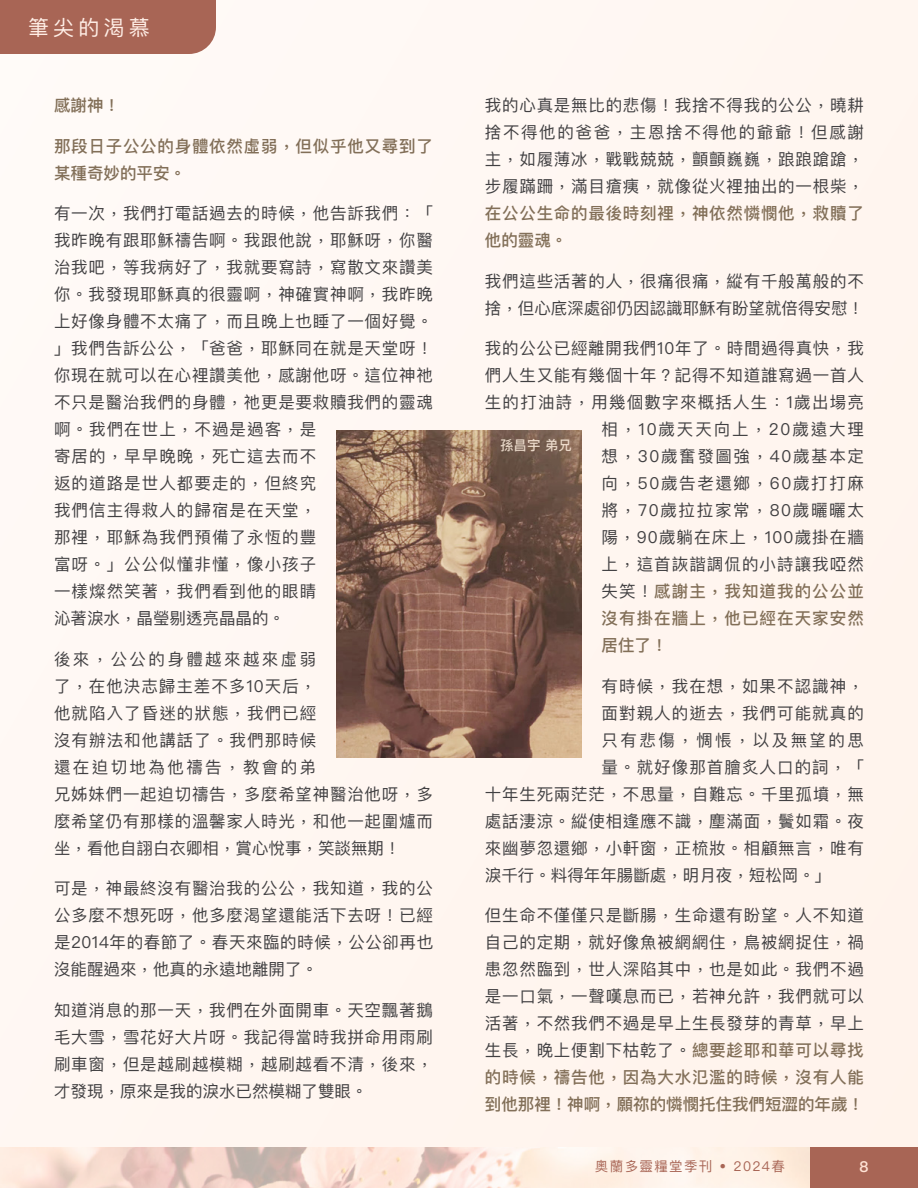
<style>
.page{position:relative;width:918px;height:1188px;background:#fff}
.page>*{position:absolute;margin:0;border:0;box-sizing:border-box;transform-origin:0 0}
.t1{font:21px "Ping Fang HK";letter-spacing:.2em;color:#ffeee6}
.t2{font:16.5px/27px "Ping Fang HK";letter-spacing:.045em;color:#414042;text-align:justify}
.t3{font:16.5px/27px "Ping Fang HK";color:#414042}
.t4{font:500 16.5px/27px "Ping Fang HK";letter-spacing:.045em;color:#826f58}
.t5{font:16.5px "Ping Fang HK";letter-spacing:.065em;color:#414042}
.t6{font:16.5px "Ping Fang HK";letter-spacing:.1em;color:#414042}
.t7{font:500 16.5px "Ping Fang HK";letter-spacing:.065em;color:#826f58}
.t8{font:16.5px "Ping Fang HK";letter-spacing:.075em;color:#414042}
.t9{font:16.5px "Ping Fang HK";letter-spacing:.07em;color:#414042}
.t10{font:16.5px "Ping Fang HK";letter-spacing:.115em;color:#414042}
.t11{font:16.5px "Ping Fang HK";letter-spacing:.105em;color:#414042}
.t12{font:16.5px "Ping Fang HK";letter-spacing:.145em;color:#414042}
.t13{font:600 15px "Ping Fang HK";color:#ffe2d4}
.t14{font:13.5px "Ping Fang SC";letter-spacing:.1em;color:#a86555}
.t15{font:500 13.5px "Ping Fang HK";color:#ffefdf}
.s1{font-weight:400;color:#414042}
.s2{font-weight:500;color:#826f58}
</style>
<div class="page">
<div style="left:0;top:0;width:918px;height:1148px;background:#fff7f1"></div>
<img style="left:0;top:1148px;width:810px;height:40px">
<div style="left:810px;top:1148px;width:108px;height:40px;background:#a86555"></div>
<div style="left:0;top:0;width:216px;height:54px;background:#a86555"></div>
<img style="left:337px;top:431px;width:244px;height:326px">
<p class="t1" style="left:28px;top:14px;width:123px">筆尖的渴慕</p>
<p class="t4" style="left:54px;top:92px;width:67px">感謝神！</p>
<p class="t4" style="left:54px;top:132px;width:380px">那段日子公公的身體依然虛弱，但似乎他又尋到了某種奇妙的平安。</p>
<p class="t2" style="left:54px;top:200px;width:380px;text-align:left">有一次，我們打電話過去的時候，他告訴我們：「我昨晚有跟耶穌禱告啊。我跟他說，耶穌呀，你醫治我吧，等我病好了，我就要寫詩，寫散文來讚美你。我發現耶穌真的很靈啊，神確實神啊，我昨晚上好像身體不太痛了，而且晚上也睡了一個好覺。」我們告訴公公，「爸爸，耶穌同在就是天堂呀！你現在就可以在心裡讚美他，感謝他呀。這位神祂不只是醫治我們的身體，祂更是要救贖我們的靈魂啊。我們在世上，不過是過客，是<br>寄居的，早早晚晚，死亡這去而不<br>返的道路是世人都要走的，但終究<br>我們信主得救人的歸宿是在天堂，<br>那裡，耶穌為我們預備了永恆的豐<br>富呀。」公公似懂非懂，像小孩子<br>一樣燦然笑著，我們看到他的眼睛<br>沁著淚水，晶瑩剔透亮晶晶的。</p>
<p class="t2" style="left:54px;top:645px;width:380px;text-align:left">後來，公公的身體越來越來虛弱<br>了，在他決志歸主差不多10天后，<br>他就陷入了昏迷的狀態，我們已經<br>沒有辦法和他講話了。我們那時候<br>還在迫切地為他禱告，教會的弟<br>兄姊妹們一起迫切禱告，多麼希望神醫治他呀，多麼希望仍有那樣的溫馨家人時光，和他一起圍爐而坐，看他自詡白衣卿相，賞心悅事，笑談無期！</p>
<p class="t2" style="left:54px;top:875px;width:381px">可是，神最終沒有醫治我的公公，我知道，我的公公多麼不想死呀，他多麼渴望還能活下去呀！已經是2014年的春節了。春天來臨的時候，公公卻再也沒能醒過來，他真的永遠地離開了。</p>
<p class="t2" style="left:54px;top:996px;width:380px">知道消息的那一天，我們在外面開車。天空飄著鵝毛大雪，雪花好大片呀。我記得當時我拼命用雨刷刷車窗，但是越刷越模糊，越刷越看不清，後來，才發現，原來是我的淚水已然模糊了雙眼。</p>
<p class="t2" style="left:485px;top:92px;width:381px">我的心真是無比的悲傷！我捨不得我的公公，曉耕捨不得他的爸爸，主恩捨不得他的爺爺！但感謝主，如履薄冰，戰戰兢兢，顫顫巍巍，踉踉蹌蹌，步履蹣跚，滿目瘡痍，就像從火裡抽出的一根柴，</p>
<p class="t4" style="left:485px;top:200px;width:380px">在公公生命的最後時刻裡，神依然憐憫他，救贖了他的靈魂。</p>
<p class="t3" style="left:485px;top:267px;width:381px">我們這些活著的人，很痛很痛，縱有千般萬般的不捨，但心底深處卻仍因認識耶穌有盼望就倍得安慰！</p>
<p class="t2" style="left:485px;top:335px;width:380px">我的公公已經離開我們10年了。時間過得真快，我</p>
<p class="t2" style="left:485px;top:362px;width:380px">們人生又能有幾個十年？記得不知道誰寫過一首人</p>
<p class="t8" style="left:485px;top:392px;width:381px">生的打油詩，用幾個數字來概括人生：1歲出場亮</p>
<p class="t10" style="left:602px;top:419px;width:264px">相，10歲天天向上，20歲遠大理</p>
<p class="t6" style="left:602px;top:446px;width:264px">想，30歲奮發圖強，40歲基本定</p>
<p class="t6" style="left:602px;top:473px;width:264px">向，50歲告老還鄉，60歲打打麻</p>
<p class="t11" style="left:602px;top:500px;width:264px">將，70歲拉拉家常，80歲曬曬太</p>
<p class="t9" style="left:602px;top:527px;width:264px">陽，90歲躺在床上，100歲掛在牆</p>
<p class="t5" style="left:602px;top:554px;width:264px">上，這首詼諧調侃的小詩讓我啞然</p>
<p class="t7" style="left:602px;top:581px;width:264px"><span class="s1">失笑！</span>感謝主，我知道我的公公並</p>
<p class="t7" style="left:602px;top:608px;width:264px">沒有掛在牆上，他已經在天家安然</p>
<p class="t4" style="left:602px;top:632px;width:67px">居住了！</p>
<p class="t5" style="left:602px;top:676px;width:264px">有時候，我在想，如果不認識神，</p>
<p class="t5" style="left:602px;top:703px;width:264px">面對親人的逝去，我們可能就真的</p>
<p class="t12" style="left:602px;top:730px;width:264px">只有悲傷，惆悵，以及無望的思</p>
<p class="t5" style="left:602px;top:757px;width:264px">量。就好像那首膾炙人口的詞，「</p>
<p class="t2" style="left:485px;top:780px;width:380px">十年生死兩茫茫，不思量，自難忘。千里孤墳，無</p>
<p class="t2" style="left:485px;top:807px;width:380px">處話淒涼。縱使相逢應不識，塵滿面，鬢如霜。夜</p>
<p class="t2" style="left:485px;top:834px;width:380px">來幽夢忽還鄉，小軒窗，正梳妝。相顧無言，唯有</p>
<p class="t3" style="left:485px;top:861px;width:348px">淚千行。料得年年腸斷處，明月夜，短松岡。」</p>
<p class="t2" style="left:485px;top:902px;width:381px">但生命不僅僅只是斷腸，生命還有盼望。人不知道自己的定期，就好像魚被網網住，鳥被網捉住，禍患忽然臨到，世人深陷其中，也是如此。我們不過是一口氣，一聲嘆息而已，若神允許，我們就可以活著，不然我們不過是早上生長發芽的青草，早上生長，晚上便割下枯乾了。<span class="s2">總要趁耶和華可以尋找的時候，禱告他，因為大水氾濫的時候，沒有人能到他那裡！神啊，願祢的憐憫托住我們短澀的年歲！</span></p>
<p class="t15" style="left:500px;top:437px;width:73px">孫昌宇 弟兄</p>
<p class="t14" style="left:595px;top:1158px;width:191px">奧蘭多靈糧堂季刊 • 2024春</p>
<p class="t13" style="left:860px;top:1157px;width:10px">8</p>
</div>
